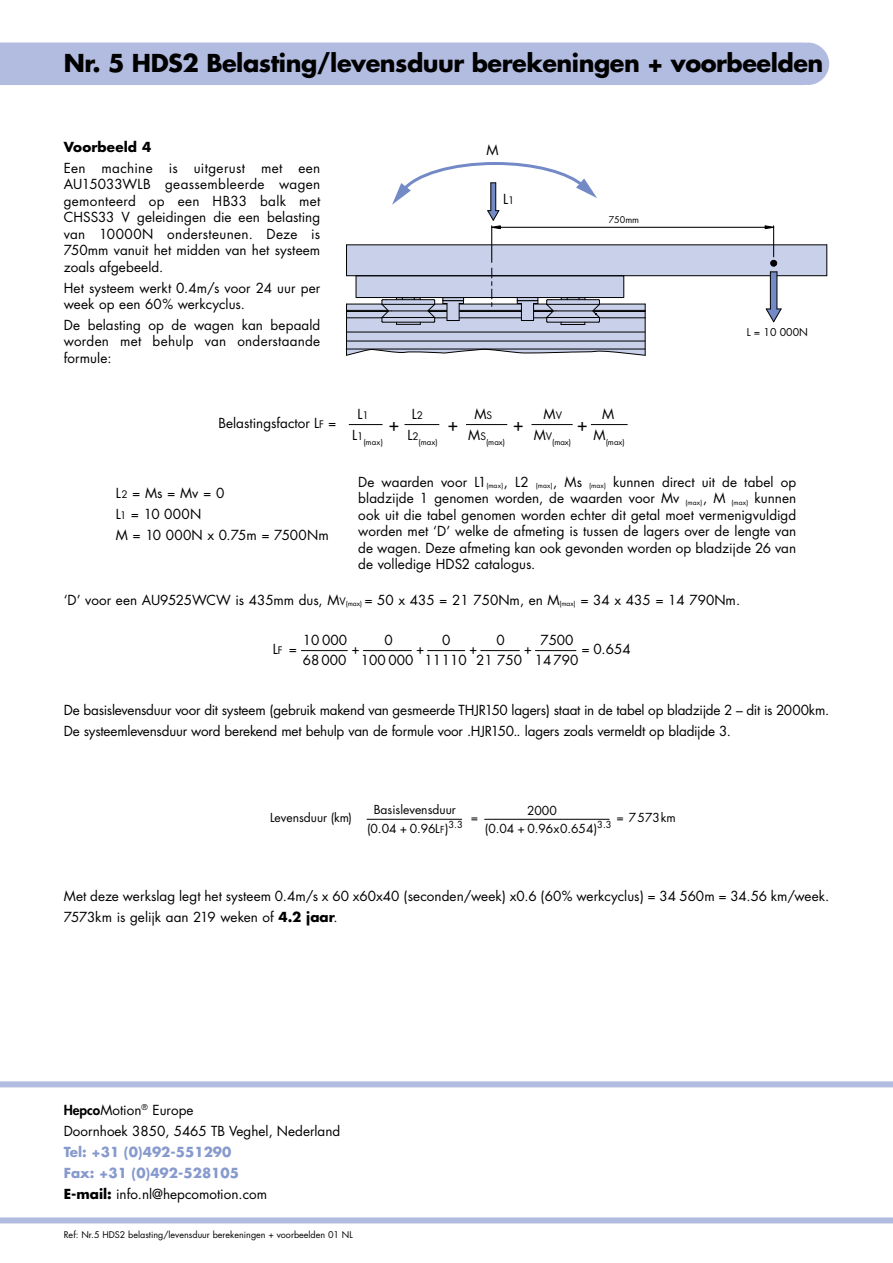
<style>
.page{position:relative;width:893px;height:1263px;background:#fff}
.page>*{position:absolute;margin:0;border:0;box-sizing:border-box;transform-origin:0 0}
.t1{font:700 24px "Futura";letter-spacing:-.02em;color:#000}
.t2{font:18px "Futura";color:#000}
.t3{font:13.5px/16.5px "Futura";color:#000}
.t4{font:700 13.5px/21px "Futura";color:#879ace}
.t5{font:700 13.5px "Futura";letter-spacing:.01em;color:#000}
.t6{font:12.15px "Futura";color:#000}
.t7{font:10.5px "Futura";color:#000}
.t8{font:9.45px "Futura";color:#000}
.t9{font:9px "Futura";color:#000}
.t10{font:7.8px "Futura";color:#000}
.s1{font-size:10.2px}
.s2{font-weight:700}
.s3{font-family:"Futura Std";font-weight:800}
.s4{color:#000}
.s5{font-weight:400;color:#000}
</style>
<div class="page">
<div style="left:0;top:43px;width:829px;height:42px;background:#b2bce0"></div>
<div style="left:346px;top:245px;width:481px;height:31px;background:#c9d0ea"></div>
<hr style="left:346px;top:244px;width:481px;height:1px;background:#000">
<hr style="left:826px;top:245px;width:1px;height:31px;background:#000">
<hr style="left:346px;top:275px;width:481px;height:1px;background:#000">
<hr style="left:346px;top:245px;width:1px;height:31px;background:#000">
<hr style="left:491px;top:226px;width:1px;height:36px;background:#000">
<hr style="left:773px;top:226px;width:1px;height:31px;background:#000">
<hr style="left:496px;top:227px;width:273px;height:1px;background:#000">
<svg style="left:764px;top:225px;width:11px;height:4px"></svg>
<svg style="left:771px;top:260px;width:6px;height:6px"></svg>
<div style="left:770px;top:260px;width:7px;height:6px;border:1px solid #000;border-radius:50%"></div>
<svg style="left:346px;top:268px;width:300px;height:88px"></svg>
<svg style="left:765px;top:272px;width:17px;height:51px"></svg>
<svg style="left:392px;top:162px;width:205px;height:67px"></svg>
<hr style="left:349px;top:424px;width:34px;height:1px;background:#000">
<hr style="left:404px;top:424px;width:35px;height:1px;background:#000">
<hr style="left:466px;top:424px;width:41px;height:1px;background:#000">
<hr style="left:531px;top:424px;width:42px;height:1px;background:#000">
<hr style="left:591px;top:424px;width:37px;height:1px;background:#000">
<hr style="left:301px;top:650px;width:46px;height:1px;background:#000">
<hr style="left:363px;top:650px;width:48px;height:1px;background:#000">
<hr style="left:428px;top:650px;width:37px;height:1px;background:#000">
<hr style="left:481px;top:650px;width:38px;height:1px;background:#000">
<hr style="left:535px;top:650px;width:41px;height:1px;background:#000">
<hr style="left:367px;top:819px;width:95px;height:1px;background:#000">
<hr style="left:485px;top:819px;width:124px;height:1px;background:#000">
<div style="left:0;top:1081px;width:893px;height:6px;background:#b2bce0"></div>
<div style="left:0;top:1217px;width:893px;height:6px;background:#b2bce0"></div>
<h1 class="t1" style="left:64px;top:47px;width:761px">Nr. 5 HDS2 Belasting/levensduur berekeningen + voorbeelden</h1>
<p class="t5" style="left:64px;top:138px;width:89px">Voorbeeld 4</p>
<p class="t3" style="left:486px;top:142px;width:14px">M</p>
<p class="t3" style="left:64px;top:160px;width:258px;text-align:justify">Een machine is uitgerust met een AU15033WLB geassembleerde wagen gemonteerd op een HB33 balk met CHSS33 V geleidingen die een belasting van 10000N ondersteunen. Deze is 750mm vanuit het midden van het systeem zoals afgebeeld.</p>
<p class="t3" style="left:64px;top:280px;width:258px">Het systeem werkt 0.4m/s voor 24 uur per week op een 60% werkcyclus.</p>
<p class="t3" style="left:64px;top:317px;width:258px;text-align:justify">De belasting op de wagen kan bepaald worden met behulp van onderstaande formule:</p>
<p class="t3" style="left:503px;top:191px;width:13px">L<span class="s1">1</span></p>
<p class="t9" style="left:609px;top:214px;width:32px">750mm</p>
<p class="t3" style="left:219px;top:414px;width:119px">Belastingsfactor L<span class="s1">F</span> =</p>
<p class="t3" style="left:358px;top:406px;width:13px">L<span class="s1">1</span></p>
<p class="t3" style="left:412px;top:406px;width:13px">L<span class="s1">2</span></p>
<p class="t3" style="left:474px;top:406px;width:19px">M<span class="s1">S</span></p>
<p class="t3" style="left:544px;top:406px;width:20px">M<span class="s1">V</span></p>
<p class="t3" style="left:602px;top:406px;width:14px">M</p>
<p class="t10" style="left:352px;top:437px;width:32px"><sup>L</sup><sup>1</sup>(max)</p>
<p class="t10" style="left:407px;top:437px;width:32px"><sup>L</sup><sup>2</sup>(max)</p>
<p class="t10" style="left:468px;top:437px;width:38px"><sup>M</sup><sup>S</sup>(max)</p>
<p class="t10" style="left:534px;top:437px;width:39px"><sup>M</sup><sup>V</sup>(max)</p>
<p class="t10" style="left:594px;top:437px;width:33px"><sup>M</sup>(max)</p>
<h2 class="t2" style="left:389px;top:413px;width:13px">+</h2>
<h2 class="t2" style="left:448px;top:413px;width:13px">+</h2>
<h2 class="t2" style="left:513px;top:413px;width:13px">+</h2>
<h2 class="t2" style="left:577px;top:413px;width:13px">+</h2>
<p class="t7" style="left:747px;top:325px;width:63px">L = 10 000N</p>
<p class="t3" style="left:116px;top:483px;width:214px;line-height:21px">L<span class="s1">2</span> = Ms = Mv = 0<br>L<span class="s1">1</span> = 10 000N<br>M = 10 000N x 0.75m = 7500Nm</p>
<p class="t3" style="left:358px;top:474px;width:440px;text-align:justify">De waarden voor L1<sub>(max)</sub>, L2 <sub>(max)</sub>, Ms <sub>(max)</sub> kunnen direct uit de tabel op bladzijde 1 genomen worden, de waarden voor Mv <sub>(max)</sub>, M <sub>(max)</sub> kunnen ook uit die tabel genomen worden echter dit getal moet vermenigvuldigd worden met ‘D’ welke de afmeting is tussen de lagers over de lengte van de wagen. Deze afmeting kan ook gevonden worden op bladzijde 26 van de volledige HDS2 catalogus.</p>
<p class="t3" style="left:64px;top:592px;width:678px">‘D’ voor een AU9525WCW is 435mm dus, M<span class="s1">V</span><sub>(max)</sub> = 50 x 435 = 21 750Nm, en M<sub>(max)</sub> = 34 x 435 = 14 790Nm.</p>
<p class="t3" style="left:303px;top:631px;width:46px">10 000</p>
<p class="t3" style="left:384px;top:632px;width:10px">0</p>
<p class="t3" style="left:442px;top:632px;width:10px">0</p>
<p class="t3" style="left:497px;top:632px;width:10px">0</p>
<p class="t3" style="left:540px;top:632px;width:35px">7500</p>
<p class="t3" style="left:581px;top:640px;width:51px">= 0.654</p>
<p class="t3" style="left:273px;top:640px;width:26px">L<span class="s1">F</span> =</p>
<p class="t3" style="left:352px;top:640px;width:10px">+</p>
<p class="t3" style="left:416px;top:640px;width:10px">+</p>
<p class="t3" style="left:469px;top:640px;width:10px">+</p>
<p class="t3" style="left:524px;top:640px;width:10px">+</p>
<p class="t3" style="left:535px;top:651px;width:45px">14 790</p>
<p class="t3" style="left:303px;top:651px;width:45px">68 000</p>
<p class="t3" style="left:361px;top:651px;width:54px">100 000</p>
<p class="t3" style="left:425px;top:651px;width:44px">11110</p>
<p class="t3" style="left:476px;top:651px;width:48px">21 750</p>
<p class="t3" style="left:64px;top:700px;width:767px;line-height:20.7px">De basislevensduur voor dit systeem (gebruik makend van gesmeerde THJR150 lagers) staat in de tabel op bladzijde 2 – dit is 2000km.<br>De systeemlevensduur word berekend met behulp van de formule voor .HJR150.. lagers zoals vermeldt op bladijde 3.</p>
<p class="t6" style="left:374px;top:802px;width:84px">Basislevensduur</p>
<p class="t6" style="left:527px;top:802px;width:31px">2000</p>
<p class="t6" style="left:270px;top:810px;width:84px">Levensduur (km)</p>
<p class="t8" style="left:448px;top:818px;width:16px">3.3</p>
<p class="t8" style="left:597px;top:818px;width:16px">3.3</p>
<p class="t8" style="left:440px;top:823px;width:6px">F</p>
<p class="t6" style="left:517px;top:821px;width:9px">+</p>
<p class="t6" style="left:616px;top:810px;width:61px">= 7573km</p>
<p class="t6" style="left:471px;top:810px;width:9px">=</p>
<p class="t6" style="left:367px;top:821px;width:83px">(0.04 0.96L )</p>
<p class="t6" style="left:485px;top:821px;width:114px">(0.04 0.96x0.654)</p>
<p class="t6" style="left:400px;top:821px;width:9px">+</p>
<p class="t3" style="left:64px;top:886px;width:767px;line-height:20.7px">Met deze werkslag legt het systeem 0.4m/s x 60 x60x40 (seconden/week) x0.6 (60% werkcyclus) = 34 560m = 34.56 km/week.<br>7573km is gelijk aan 219 weken of <span class="s2">4.2 jaar</span>.</p>
<p class="t3" style="left:64px;top:1099px;width:278px;line-height:21px"><span class="s3">Hepco</span>Motion<sup>®</sup> Europe<br>Doornhoek 3850, 5465 TB Veghel, Nederland</p>
<p class="t4" style="left:64px;top:1141px;width:205px">Tel: +31 (0)492-551290<br>Fax: +31 (0)492-528105<br><span class="s4">E-mail:</span> <span class="s5">info.nl@hepcomotion.com</span></p>
<p class="t9" style="left:64px;top:1229px;width:290px">Ref: Nr.5 HDS2 belasting/levensduur berekeningen + voorbeelden 01 NL</p>
</div>
